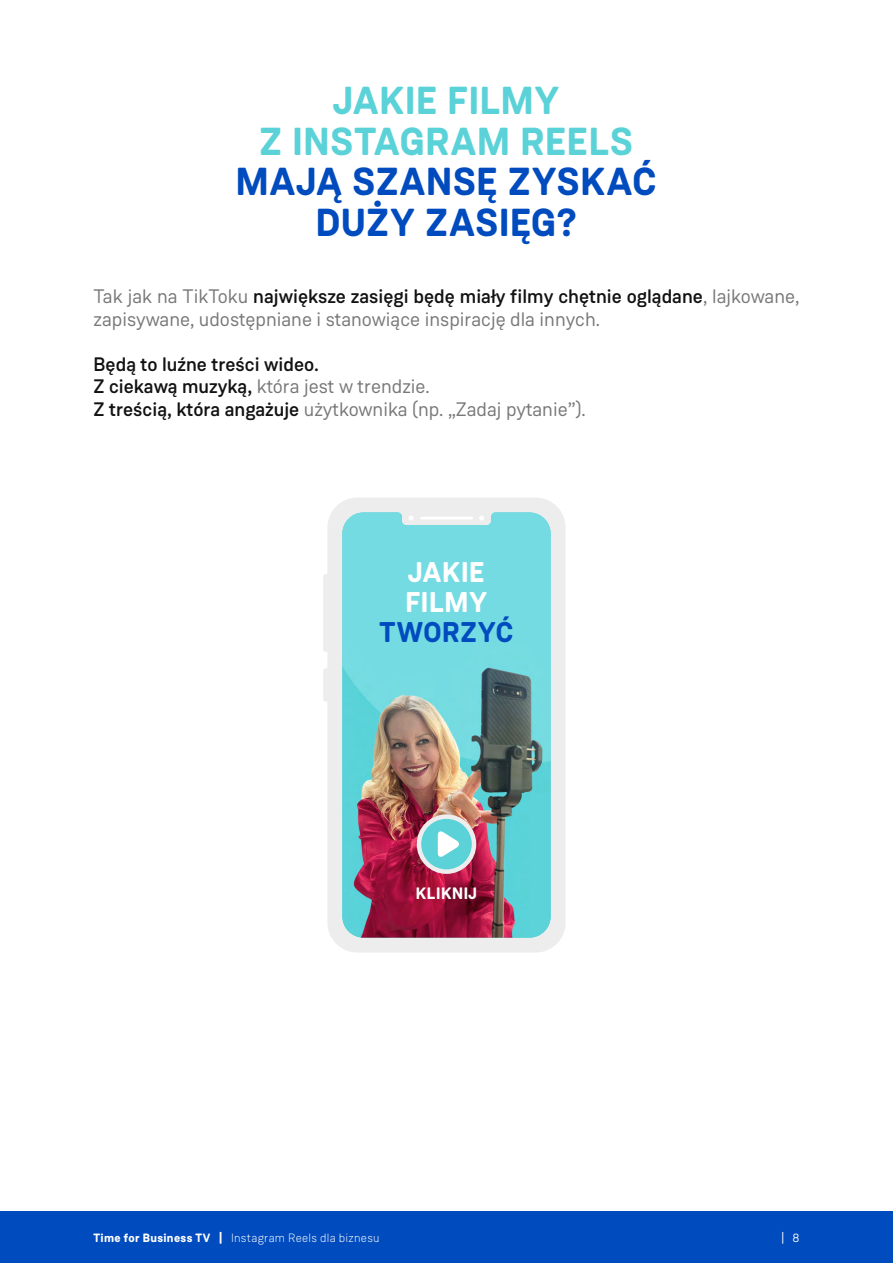
<style>
.page{position:relative;width:893px;height:1263px;background:#fff}
.page>*{position:absolute;margin:0;border:0;box-sizing:border-box;transform-origin:0 0}
.t1{font:700 39px/40.5px "Weissenhof Grotesk";letter-spacing:.02em;color:#004bbe;text-align:center}
.t2{font:700 39px/40.5px "Weissenhof Grotesk";letter-spacing:.02em;color:#5ad2d7;text-align:center}
.t3{font:700 28.5px/30px "Weissenhof Grotesk";letter-spacing:.02em;color:#fff}
.t4{font:700 28.5px "Weissenhof Grotesk";letter-spacing:.025em;color:#004bbe}
.t5{font:19.5px/22.5px "Weissenhof Grotesk";color:#787878}
.t6{font:500 19.5px/22.5px "Weissenhof Grotesk";color:#121212}
.t7{font:700 16.5px "Weissenhof Grotesk";letter-spacing:.035em;color:#fff}
.t8{font:300 12px "Weissenhof Grotesk";letter-spacing:.025em;color:#fff}
.t9{font:12px "Weissenhof Grotesk";color:#fff}
.s1{font-weight:500;color:#121212}
.s2{font-weight:400;color:#787878}
.s3{font-weight:700}
</style>
<div class="page">
<div style="left:0;top:1212px;width:893px;height:51px;background:#004bbe"></div>
<div style="left:327px;top:497px;width:239px;height:455px;background:#ededed;border-radius:30px"></div>
<div style="left:323px;top:574px;width:9px;height:78px;background:#ededed;border-radius:3px"></div>
<div style="left:323px;top:668px;width:9px;height:34px;background:#ededed;border-radius:3px"></div>
<img style="left:342px;top:512px;width:209px;height:426px">
<svg style="left:419px;top:817px;width:55px;height:55px;fill:#5ad2d7"></svg>
<div style="left:417px;top:814px;width:59px;height:60px;border:4px solid #ededed;border-radius:50%"></div>
<svg style="left:438px;top:830px;width:22px;height:28px"></svg>
<h1 class="t2" style="left:260px;top:81px;width:375px">JAKIE FILMY<br>Z INSTAGRAM REELS</h1>
<h1 class="t1" style="left:236px;top:162px;width:422px">MAJĄ SZANSĘ ZYSKAĆ<br>DUŻY ZASIĘG?</h1>
<p class="t5" style="left:94px;top:285px;width:707px">Tak jak na TikToku <span class="s1">największe zasięgi będę miały filmy chętnie oglądane</span>, lajkowane, zapisywane, udostępniane i stanowiące inspirację dla innych.</p>
<p class="t6" style="left:94px;top:353px;width:494px">Będą to luźne treści wideo.<br>Z ciekawą muzyką, <span class="s2">która jest w trendzie.<br></span>Z treścią, która angażuje <span class="s2">użytkownika (np. „Zadaj pytanie”).</span></p>
<h2 class="t3" style="left:405px;top:557px;width:84px">JAKIE<br>FILMY</h2>
<h2 class="t4" style="left:379px;top:614px;width:135px">TWORZYĆ</h2>
<p class="t7" style="left:416px;top:883px;width:63px">KLIKNIJ</p>
<p class="t8" style="left:94px;top:1231px;width:288px"><span class="s3">Time for Business TV |</span> Instagram Reels dla biznesu</p>
<p class="t9" style="left:781px;top:1230px;width:20px">| 8</p>
</div>
